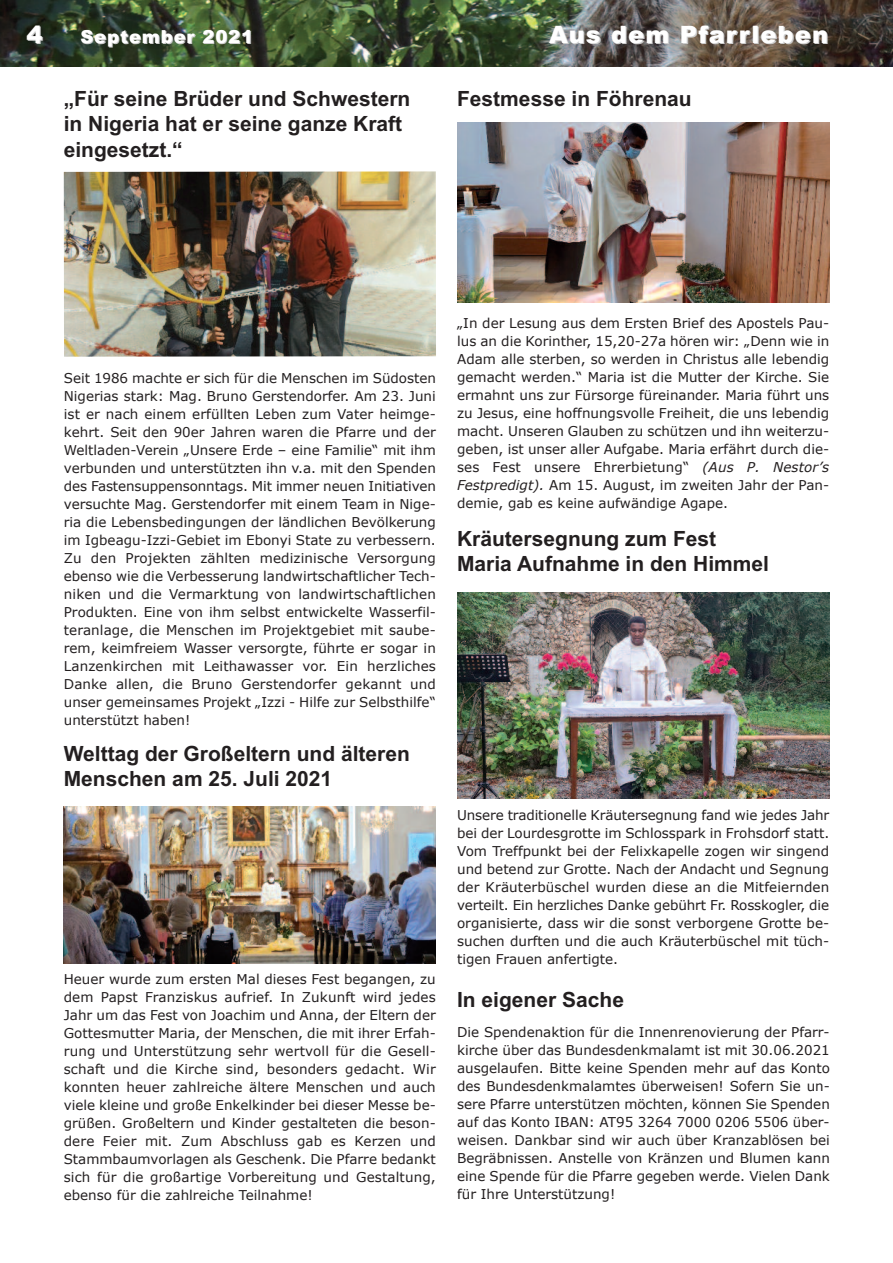
<style>
.page{position:relative;width:893px;height:1263px;background:#fff}
.page>*{position:absolute;margin:0;border:0;box-sizing:border-box;transform-origin:0 0}
.t1{font:900 24px "Arial";letter-spacing:.05em;color:#fff}
.t2{font:700 21px/25.2px "Arial";color:#231f20}
.t3{font:900 18px "Arial";letter-spacing:.05em;color:#fff}
.t4{font:13.5px/18px "Verdana";color:#231f20;text-align:justify}
.s1{font-style:italic}
</style>
<div class="page">
<img style="left:0;top:0;width:893px;height:66px">
<img style="left:64px;top:171px;width:372px;height:186px">
<img style="left:457px;top:122px;width:372px;height:180px">
<img style="left:457px;top:592px;width:372px;height:206px">
<img style="left:64px;top:806px;width:372px;height:157px">
<h1 class="t1" style="left:26px;top:20px;width:18px">4</h1>
<h3 class="t3" style="left:80px;top:26px;width:174px">September 2021</h3>
<h1 class="t1" style="left:549px;top:20px;width:280px">Aus dem Pfarrleben</h1>
<h2 class="t2" style="left:64px;top:86px;width:348px">„Für seine Brüder und Schwestern</h2>
<h2 class="t2" style="left:457px;top:86px;width:236px">Festmesse in Föhrenau</h2>
<h2 class="t2" style="left:64px;top:112px;width:340px">in Nigeria hat er seine ganze Kraft eingesetzt.“</h2>
<p class="t4" style="left:64px;top:369px;width:374px">Seit 1986 machte er sich für die Menschen im Südosten Nigerias stark: Mag. Bruno Gerstendorfer. Am 23. Juni ist er nach einem erfüllten Leben zum Vater heimge&shy;kehrt. Seit den 90er Jahren waren die Pfarre und der Weltladen-Verein „Unsere Erde – eine Familie“ mit ihm verbunden und unterstützten ihn v.a. mit den Spenden des Fastensuppensonntags. Mit immer neuen Initiativen versuchte Mag. Gerstendorfer mit einem Team in Nige&shy;ria die Lebensbedingungen der ländlichen Bevölkerung im Igbeagu-Izzi-Gebiet im Ebonyi State zu verbessern.<br>Zu den Projekten zählten medizinische Versorgung ebenso wie die Verbesserung landwirtschaftlicher Tech&shy;niken und die Vermarktung von landwirtschaftlichen Produkten. Eine von ihm selbst entwickelte Wasserfil&shy;teranlage, die Menschen im Projektgebiet mit saube&shy;rem, keimfreiem Wasser versorgte, führte er sogar in Lanzenkirchen mit Leithawasser vor. Ein herzliches Danke allen, die Bruno Gerstendorfer gekannt und unser gemeinsames Projekt „Izzi - Hilfe zur Selbsthilfe“ unterstützt haben!</p>
<h2 class="t2" style="left:64px;top:741px;width:348px">Welttag der Großeltern und älteren<br>Menschen am 25. Juli 2021</h2>
<p class="t4" style="left:64px;top:969px;width:374px">Heuer wurde zum ersten Mal dieses Fest begangen, zu dem Papst Franziskus aufrief. In Zukunft wird jedes Jahr um das Fest von Joachim und Anna, der Eltern der Gottesmutter Maria, der Menschen, die mit ihrer Erfah&shy;rung und Unterstützung sehr wertvoll für die Gesell&shy;schaft und die Kirche sind, besonders gedacht. Wir konnten heuer zahlreiche ältere Menschen und auch viele kleine und große Enkelkinder bei dieser Messe be&shy;grüßen. Großeltern und Kinder gestalteten die beson&shy;dere Feier mit. Zum Abschluss gab es Kerzen und Stammbaumvorlagen als Geschenk. Die Pfarre bedankt sich für die großartige Vorbereitung und Gestaltung, ebenso für die zahlreiche Teilnahme!</p>
<p class="t4" style="left:457px;top:314px;width:374px">„In der Lesung aus dem Ersten Brief des Apostels Pau&shy;lus an die Korinther, 15,20-27a hören wir: „Denn wie in Adam alle sterben, so werden in Christus alle lebendig gemacht werden.“ Maria ist die Mutter der Kirche. Sie ermahnt uns zur Fürsorge füreinander. Maria führt uns zu Jesus, eine hoffnungsvolle Freiheit, die uns lebendig macht. Unseren Glauben zu schützen und ihn weiterzu&shy;geben, ist unser aller Aufgabe. Maria erfährt durch die&shy;ses Fest unsere Ehrerbietung“ <span class="s1">(Aus P. Nestor’s Festpredigt).</span> Am 15. August, im zweiten Jahr der Pan&shy;demie, gab es keine aufwändige Agape.</p>
<h2 class="t2" style="left:457px;top:526px;width:313px">Kräutersegnung zum Fest<br>Maria Aufnahme in den Himmel</h2>
<p class="t4" style="left:457px;top:806px;width:374px">Unsere traditionelle Kräutersegnung fand wie jedes Jahr bei der Lourdesgrotte im Schlosspark in Frohsdorf statt.<br>Vom Treffpunkt bei der Felixkapelle zogen wir singend und betend zur Grotte. Nach der Andacht und Segnung der Kräuterbüschel wurden diese an die Mitfeiernden verteilt. Ein herzliches Danke gebührt Fr. Rosskogler, die organisierte, dass wir die sonst verborgene Grotte be&shy;suchen durften und die auch Kräuterbüschel mit tüch&shy;tigen Frauen anfertigte.</p>
<h2 class="t2" style="left:457px;top:987px;width:168px">In eigener Sache</h2>
<p class="t4" style="left:457px;top:1023px;width:374px">Die Spendenaktion für die Innenrenovierung der Pfarr&shy;kirche über das Bundesdenkmalamt ist mit 30.06.2021 ausgelaufen. Bitte keine Spenden mehr auf das Konto des Bundesdenkmalamtes überweisen! Sofern Sie un&shy;sere Pfarre unterstützen möchten, können Sie Spenden auf das Konto IBAN: AT95 3264 7000 0206 5506 über&shy;weisen. Dankbar sind wir auch über Kranzablösen bei Begräbnissen. Anstelle von Kränzen und Blumen kann eine Spende für die Pfarre gegeben werde. Vielen Dank für Ihre Unterstützung!</p>
</div>
